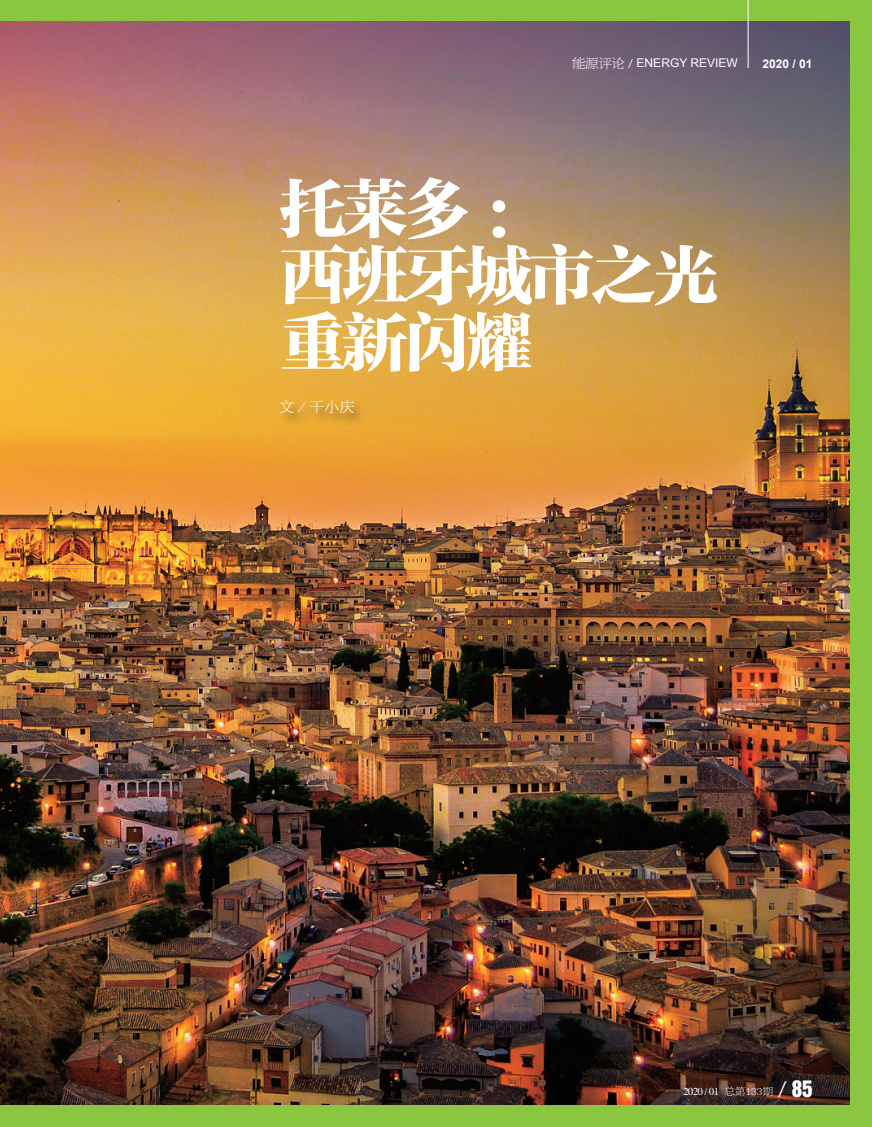
<style>
.page{position:relative;width:872px;height:1127px;background:#fff}
.page>*{position:absolute;margin:0;border:0;box-sizing:border-box;transform-origin:0 0}
.大标题{font:66.75px "FZTYSK GBK1 0";letter-spacing:-.07em;color:#fff}
.t1{font:21px "Helvetica Inserat LT Std";color:#fff}
.作者{font:15px "FZBYSK GBK1 0";color:#fff}
.编者按{font:12px "Arial";color:#fff}
.眉头{font:700 12px "Arial";color:#fff}
.t2{font:10.5px "Times";letter-spacing:-.05em;color:#fff}
.s1{font-family:"FZBYSK GBK1 0";font-size:13.5px}
.s2{font-family:"FZBYSK GBK1 0"}
.s3{font-family:"FZBYSK GBK1 0";font-size:24px}
</style>
<div class="page">
<img style="left:0;top:21px;width:850px;height:1085px">
<div style="left:0;top:1106px;width:872px;height:21px;background:#8bc640"></div>
<div style="left:0;top:0;width:872px;height:21px;background:#8bc640"></div>
<div style="left:850px;top:0;width:22px;height:1127px;background:#8bc640"></div>
<div style="left:279px;top:399px;width:88px;height:28px;background:#231f20;opacity:.75"></div>
<hr style="left:748px;top:0;width:1px;height:68px;background:#fff">
<p class="大标题" style="left:279px;top:174px;width:271px">托莱多：</p>
<p class="编者按" style="left:572px;top:55px;width:167px"><span class="s1">能源评论 /</span> ENERGY REVIEW</p>
<p class="眉头" style="left:762px;top:56px;width:52px">2020 / 01</p>
<p class="大标题" style="left:279px;top:240px;width:441px">西班牙城市之光</p>
<p class="大标题" style="left:279px;top:307px;width:255px">重新闪耀</p>
<p class="作者" style="left:279px;top:399px;width:76px">文／干小庆</p>
<p class="t2" style="left:683px;top:1082px;width:91px">2020 / 01 <span class="s2">总第133期</span></p>
<p class="t1" style="left:777px;top:1076px;width:37px"><span class="s3">/</span>85</p>
</div>
